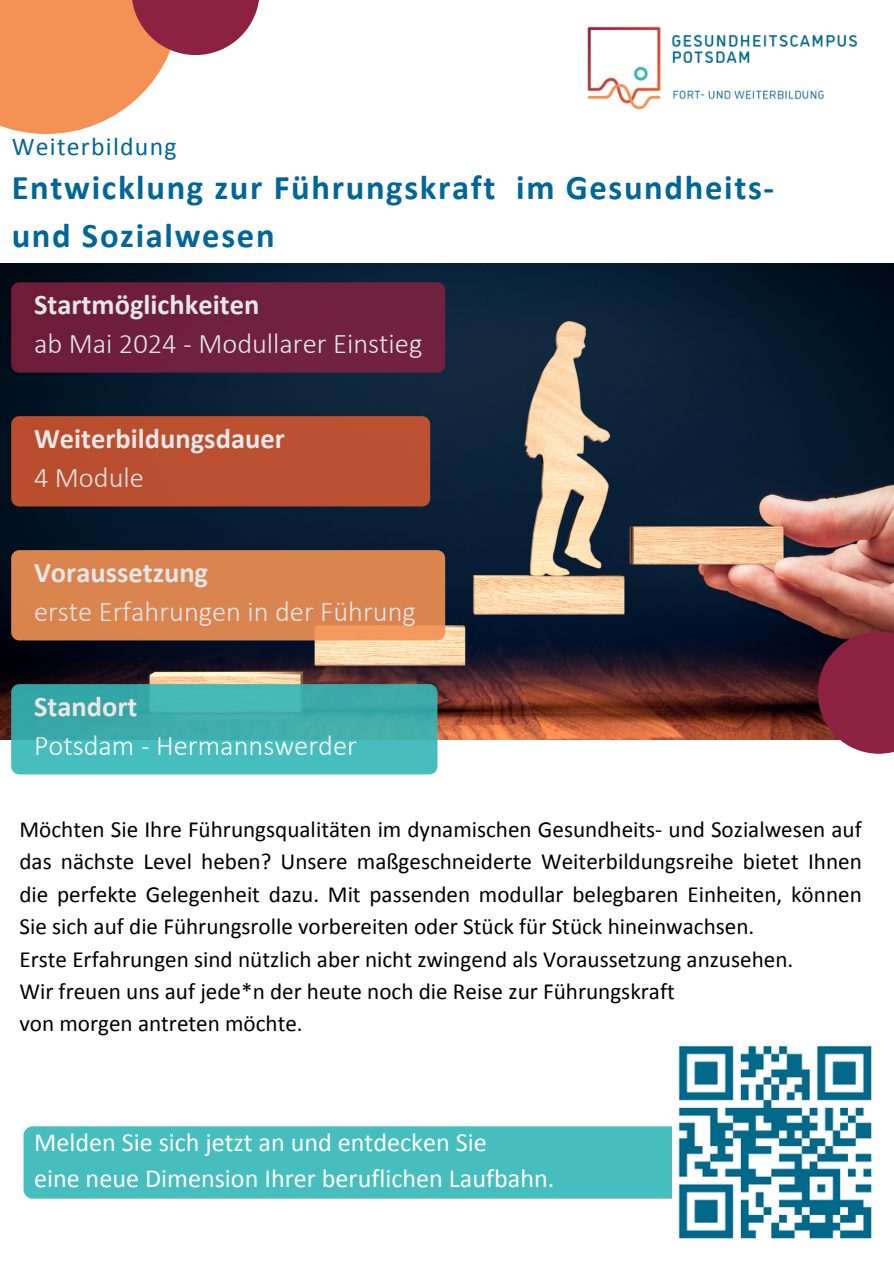
<style>
.page{position:relative;width:894px;height:1264px;background:#fff}
.page>*{position:absolute;margin:0;border:0;box-sizing:border-box;transform-origin:0 0}
.t1{font:700 34.65px/47.7px "Calibri";letter-spacing:.05em;color:#069}
.t2{font:300 28.5px "Calibri";color:#fff}
.t3{font:700 28.5px "Calibri";color:#fff}
.t4{font:26.1px/36px "Calibri";color:#fff}
.t5{font:25.8px "Calibri";letter-spacing:.05em;color:#069}
.t6{font:23.1px/32.4px "Calibri";color:#000;text-align:justify}
</style>
<div class="page">
<img style="left:587px;top:26px;width:271px;height:84px">
<svg style="left:0;top:0;width:169px;height:134px;background:#f4a16c"></svg>
<img style="left:0;top:263px;width:893px;height:476px">
<svg style="left:817px;top:631px;width:76px;height:122px;background:#862b45"></svg>
<svg style="left:131px;top:0;width:128px;height:55px;background:#a74a5b"></svg>
<div style="left:24px;top:1126px;width:648px;height:72px;background:#47bebe"></div>
<img style="left:678px;top:1045px;width:194px;height:194px">
<div style="left:11px;top:282px;width:434px;height:90px;background:#6f203e"></div>
<div style="left:11px;top:416px;width:419px;height:90px;background:#ba5031"></div>
<div style="left:11px;top:550px;width:434px;height:90px;background:#da8550"></div>
<svg style="left:11px;top:684px;width:426px;height:90px;background:#40b3b1"></svg>
<h2 class="t5" style="left:12px;top:135px;width:166px">Weiterbildung</h2>
<h2 class="t1" style="left:12px;top:167px;width:763px">Entwicklung zur Führungskraft im Gesundheits&shy;und Sozialwesen</h2>
<p class="t3" style="left:34px;top:292px;width:227px">Startmöglichkeiten</p>
<p class="t2" style="left:34px;top:332px;width:390px">ab Mai 2024 - Modullarer Einstieg</p>
<p class="t3" style="left:34px;top:426px;width:252px">Weiterbildungsdauer</p>
<p class="t2" style="left:34px;top:466px;width:111px">4 Module</p>
<p class="t3" style="left:34px;top:560px;width:176px">Voraussetzung</p>
<p class="t2" style="left:34px;top:600px;width:383px">erste Erfahrungen in der Führung</p>
<p class="t3" style="left:34px;top:694px;width:105px">Standort</p>
<p class="t2" style="left:34px;top:733px;width:324px">Potsdam - Hermannswerder</p>
<h2 class="t6" style="left:19px;top:815px;width:843px">Möchten Sie Ihre Führungsqualitäten im dynamischen Gesundheits- und Sozialwesen auf das nächste Level heben? Unsere maßgeschneiderte Weiterbildungsreihe bietet Ihnen die perfekte Gelegenheit dazu. Mit passenden modullar belegbaren Einheiten, können Sie sich auf die Führungsrolle vorbereiten oder Stück für Stück hineinwachsen.</h2>
<h2 class="t6" style="left:19px;top:944px;width:775px">Erste Erfahrungen sind nützlich aber nicht zwingend als Voraussetzung anzusehen.</h2>
<p class="t6" style="left:19px;top:977px;width:656px">Wir freuen uns auf jede*n der heute noch die Reise zur Führungskraft</p>
<p class="t6" style="left:19px;top:1009px;width:285px">von morgen antreten möchte.</p>
<p class="t4" style="left:34px;top:1126px;width:522px">Melden Sie sich jetzt an und entdecken Sie<br>eine neue Dimension Ihrer beruflichen Laufbahn.</p>
</div>
